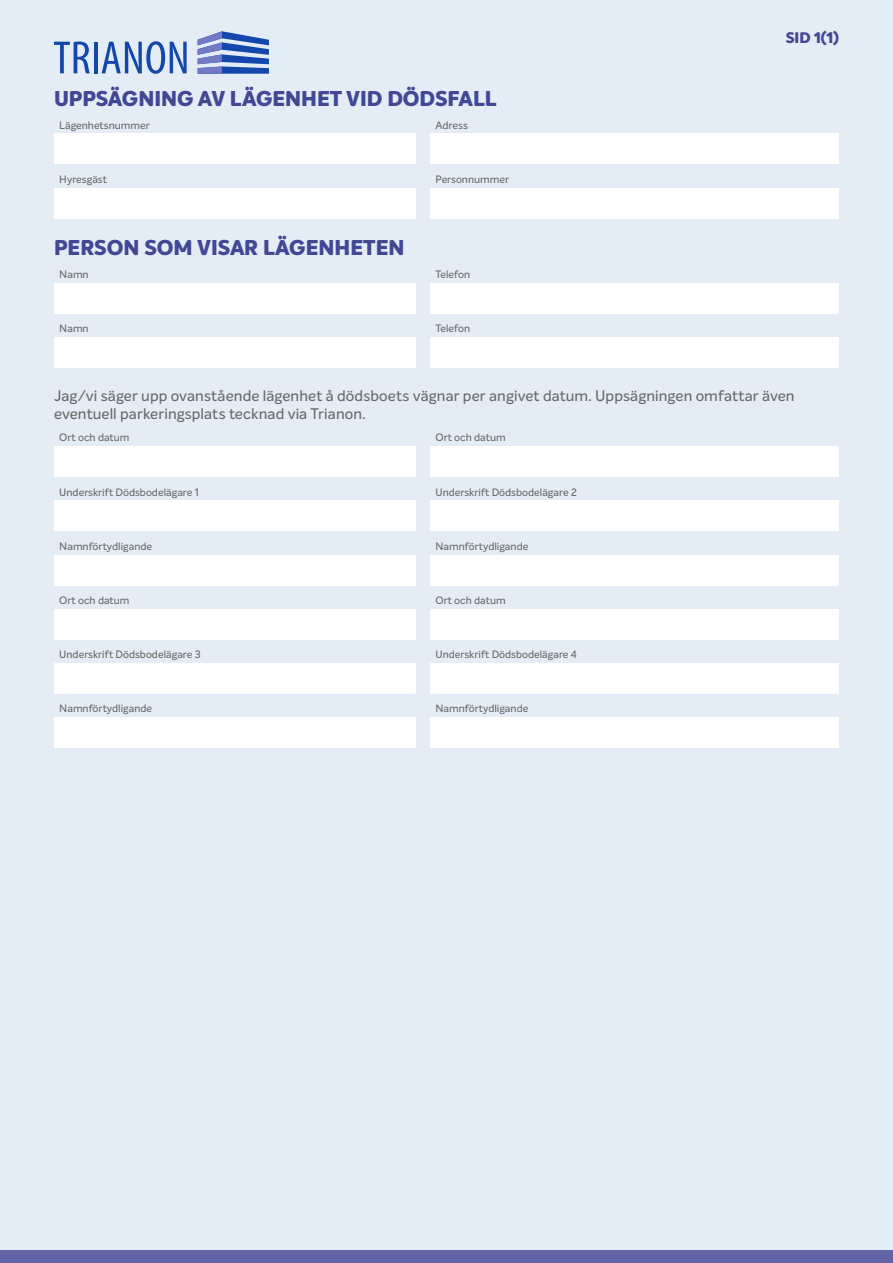
<style>
.page{position:relative;width:893px;height:1263px;background:#e4edf6}
.page>*{position:absolute;margin:0;border:0;box-sizing:border-box;transform-origin:0 0}
.t1{font:800 21px "Intelo";color:#424894}
.t2{font:500 15px/18px "Intelo";letter-spacing:.005em;color:#676869}
.t3{font:800 15px "Intelo";color:#424894}
.t4{font:500 10.5px "Intelo";color:#676869}
</style>
<div class="page">
<div style="left:0;top:1251px;width:893px;height:12px;background:#6365a7"></div>
<svg style="left:198px;top:31px;width:71px;height:43px"></svg>
<svg style="left:54px;top:42px;width:36px;height:31px"></svg>
<hr style="left:94px;top:42px;width:3px;height:31px;background:#1447ac">
<svg style="left:102px;top:41px;width:85px;height:33px"></svg>
<div style="left:54px;top:134px;width:361px;height:30px;background:#fff"></div>
<div style="left:54px;top:284px;width:361px;height:30px;background:#fff"></div>
<div style="left:54px;top:447px;width:361px;height:30px;background:#fff"></div>
<div style="left:54px;top:609px;width:361px;height:30px;background:#fff"></div>
<div style="left:54px;top:188px;width:361px;height:30px;background:#fff"></div>
<div style="left:54px;top:338px;width:361px;height:30px;background:#fff"></div>
<div style="left:54px;top:501px;width:361px;height:30px;background:#fff"></div>
<div style="left:54px;top:663px;width:361px;height:30px;background:#fff"></div>
<div style="left:54px;top:555px;width:361px;height:30px;background:#fff"></div>
<div style="left:54px;top:717px;width:361px;height:30px;background:#fff"></div>
<div style="left:430px;top:134px;width:409px;height:30px;background:#fff"></div>
<div style="left:430px;top:284px;width:409px;height:30px;background:#fff"></div>
<div style="left:430px;top:447px;width:409px;height:30px;background:#fff"></div>
<div style="left:430px;top:609px;width:409px;height:30px;background:#fff"></div>
<div style="left:430px;top:188px;width:409px;height:30px;background:#fff"></div>
<div style="left:430px;top:338px;width:409px;height:30px;background:#fff"></div>
<div style="left:430px;top:501px;width:409px;height:30px;background:#fff"></div>
<div style="left:430px;top:663px;width:409px;height:30px;background:#fff"></div>
<div style="left:430px;top:555px;width:409px;height:30px;background:#fff"></div>
<div style="left:430px;top:717px;width:409px;height:30px;background:#fff"></div>
<p class="t1" style="left:54px;top:85px;width:444px">UPPSÄGNING AV LÄGENHET VID DÖDSFALL</p>
<p class="t4" style="left:59px;top:118px;width:92px">Lägenhetsnummer</p>
<p class="t4" style="left:435px;top:118px;width:34px">Adress</p>
<p class="t4" style="left:59px;top:172px;width:49px">Hyresgäst</p>
<p class="t4" style="left:435px;top:172px;width:75px">Personnummer</p>
<p class="t1" style="left:54px;top:234px;width:352px">PERSON SOM VISAR LÄGENHETEN</p>
<p class="t4" style="left:59px;top:268px;width:31px">Namn</p>
<p class="t4" style="left:435px;top:268px;width:36px">Telefon</p>
<p class="t4" style="left:59px;top:322px;width:31px">Namn</p>
<p class="t4" style="left:435px;top:322px;width:36px">Telefon</p>
<p class="t3" style="left:786px;top:28px;width:55px">SID 1(1)</p>
<p class="t2" style="left:54px;top:386px;width:742px">Jag/vi säger upp ovanstående lägenhet å dödsboets vägnar per angivet datum. Uppsägningen omfattar även eventuell parkeringsplats tecknad via Trianon.</p>
<p class="t4" style="left:435px;top:431px;width:72px">Ort och datum</p>
<p class="t4" style="left:59px;top:431px;width:72px">Ort och datum</p>
<p class="t4" style="left:59px;top:485px;width:141px">Underskrift Dödsbodelägare 1</p>
<p class="t4" style="left:435px;top:485px;width:143px">Underskrift Dödsbodelägare 2</p>
<p class="t4" style="left:59px;top:539px;width:94px">Namnförtydligande</p>
<p class="t4" style="left:435px;top:539px;width:94px">Namnförtydligande</p>
<p class="t4" style="left:59px;top:593px;width:72px">Ort och datum</p>
<p class="t4" style="left:435px;top:593px;width:72px">Ort och datum</p>
<p class="t4" style="left:59px;top:648px;width:143px">Underskrift Dödsbodelägare 3</p>
<p class="t4" style="left:435px;top:648px;width:143px">Underskrift Dödsbodelägare 4</p>
<p class="t4" style="left:59px;top:702px;width:94px">Namnförtydligande</p>
<p class="t4" style="left:435px;top:702px;width:94px">Namnförtydligande</p>
</div>
